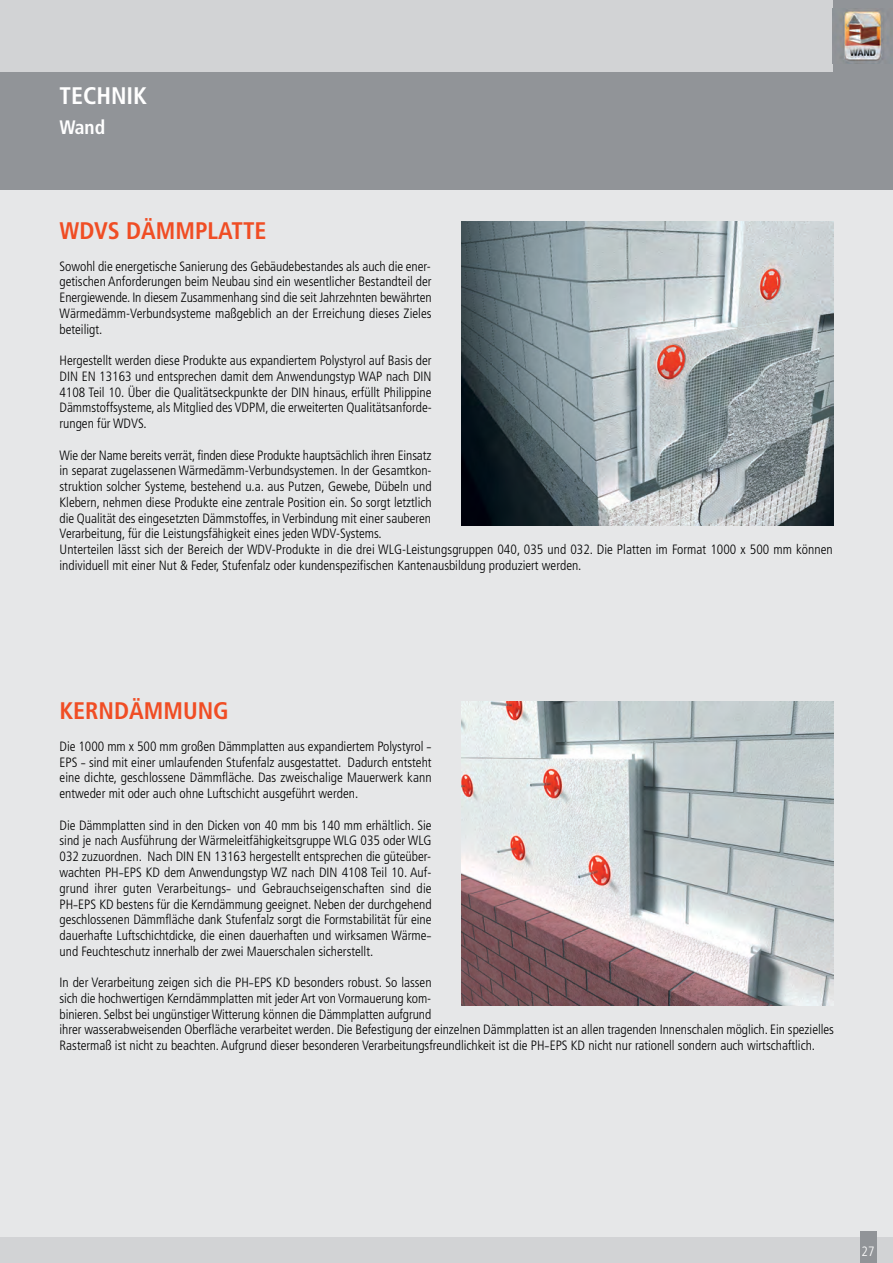
<style>
.page{position:relative;width:893px;height:1263px;background:#e6e7e8}
.page>*{position:absolute;margin:0;border:0;box-sizing:border-box;transform-origin:0 0}
.t1{font:700 condensed 24px "Frutiger";color:#f04d24}
.t2{font:700 condensed 24px "Frutiger";color:#fff}
.t3{font:700 condensed 19.5px "Frutiger";color:#fff}
.t4{font:300 condensed 13.5px/15.8px "Frutiger";color:#000;text-align:justify}
.t5{font:300 condensed 13.5px "Frutiger";color:#fff}
.s1{font-family:"Adobe Ming Std";font-stretch:normal}
</style>
<div class="page">
<div style="left:0;top:0;width:893px;height:138px;background:#d2d3d5"></div>
<div style="left:833px;top:0;width:60px;height:75px;background:#919498"></div>
<img style="left:840px;top:10px;width:43px;height:54px">
<div style="left:0;top:72px;width:893px;height:117px;background:#919498"></div>
<hr style="left:0;top:185px;width:1px;height:1078px;background:#d2d3d5">
<div style="left:0;top:1237px;width:893px;height:26px;background:#d2d3d5"></div>
<hr style="left:0;top:72px;width:1px;height:117px;background:#919498">
<hr style="left:0;top:0;width:1px;height:75px;background:#919498">
<hr style="left:0;top:701px;width:1px;height:118px;background:#919498">
<div style="left:860px;top:1231px;width:16px;height:32px;background:#919498"></div>
<img style="left:461px;top:221px;width:372px;height:304px">
<img style="left:461px;top:701px;width:372px;height:304px">
<h1 class="t2" style="left:60px;top:86px;width:89px">TECHNIK</h1>
<h2 class="t3" style="left:60px;top:120px;width:47px">Wand</h2>
<h1 class="t1" style="left:60px;top:221px;width:209px">WDVS DÄMMPLATTE</h1>
<p class="t4" style="left:60px;top:259px;width:374px">Sowohl die energetische Sanierung des Gebäudebestandes als auch die ener&shy;getischen Anforderungen beim Neubau sind ein wesentlicher Bestandteil der Energiewende. In diesem Zusammenhang sind die seit Jahrzehnten bewährten Wärmedämm-Verbundsysteme maßgeblich an der Erreichung dieses Zieles beteiligt.</p>
<p class="t4" style="left:60px;top:354px;width:374px">Hergestellt werden diese Produkte aus expandiertem Polystyrol auf Basis der DIN EN 13163 und entsprechen damit dem Anwendungstyp WAP nach DIN 4108 Teil 10. Über die Qualitätseckpunkte der DIN hinaus, erfüllt Philippine Dämmstoffsysteme, als Mitglied des VDPM, die erweiterten Qualitätsanforde&shy;rungen für WDVS.</p>
<p class="t4" style="left:60px;top:448px;width:775px;text-align:left">Wie der Name bereits verrät, finden diese Produkte hauptsächlich ihren Einsatz<br>in separat zugelassenen Wärmedämm-Verbundsystemen. In der Gesamtkon-<br>struktion solcher Systeme, bestehend u.a. aus Putzen, Gewebe, Dübeln und<br>Klebern, nehmen diese Produkte eine zentrale Position ein. So sorgt letztlich<br>die Qualität des eingesetzten Dämmstoffes, in Verbindung mit einer sauberen<br>Verarbeitung, für die Leistungsfähigkeit eines jeden WDV-Systems.<br>Unterteilen lässt sich der Bereich der WDV-Produkte in die drei WLG-Leistungsgruppen 040, 035 und 032. Die Platten im Format 1000 x 500 mm können individuell mit einer Nut &amp; Feder, Stufenfalz oder kundenspezifischen Kantenausbildung produziert werden.</p>
<h1 class="t1" style="left:60px;top:701px;width:171px">KERNDÄMMUNG</h1>
<p class="t4" style="left:60px;top:739px;width:374px">Die 1000 mm x 500 mm großen Dämmplatten aus expandiertem Polystyrol <span class="s1">- </span>EPS <span class="s1">-</span> sind mit einer umlaufenden Stufenfalz ausgestattet. Dadurch entsteht eine dichte, geschlossene Dämmfläche. Das zweischalige Mauerwerk kann entweder mit oder auch ohne Luftschicht ausgeführt werden.</p>
<p class="t4" style="left:60px;top:818px;width:374px">Die Dämmplatten sind in den Dicken von 40 mm bis 140 mm erhältlich. Sie sind je nach Ausführung der Wärmeleitfähigkeitsgruppe WLG 035 oder WLG 032 zuzuordnen. Nach DIN EN 13163 hergestellt entsprechen die güteüber&shy;wachten PH<span class="s1">-</span>EPS KD dem Anwendungstyp WZ nach DIN 4108 Teil 10. Auf&shy;grund ihrer guten Verarbeitungs<span class="s1">-</span> und Gebrauchseigenschaften sind die PH<span class="s1">-</span>EPS KD bestens für die Kerndämmung geeignet. Neben der durchgehend geschlossenen Dämmfläche dank Stufenfalz sorgt die Formstabilität für eine dauerhafte Luftschichtdicke, die einen dauerhaften und wirksamen Wärme&shy;und Feuchteschutz innerhalb der zwei Mauerschalen sicherstellt.</p>
<p class="t4" style="left:60px;top:976px;width:374px">In der Verarbeitung zeigen sich die PH<span class="s1">-</span>EPS KD besonders robust. So lassen sich die hochwertigen Kerndämmplatten mit jeder Art von Vormauerung kom&shy;binieren. Selbst bei ungünstiger Witterung können die Dämmplatten aufgrund</p>
<p class="t4" style="left:60px;top:1023px;width:776px">ihrer wasserabweisenden Oberfläche verarbeitet werden. Die Befestigung der einzelnen Dämmplatten ist an allen tragenden Innenschalen möglich. Ein spezielles<br>Rastermaß ist nicht zu beachten. Aufgrund dieser besonderen Verarbeitungsfreundlichkeit ist die PH<span class="s1">-</span>EPS KD nicht nur rationell sondern auch wirtschaftlich.</p>
<p class="t5" style="left:862px;top:1245px;width:14px">27</p>
</div>
